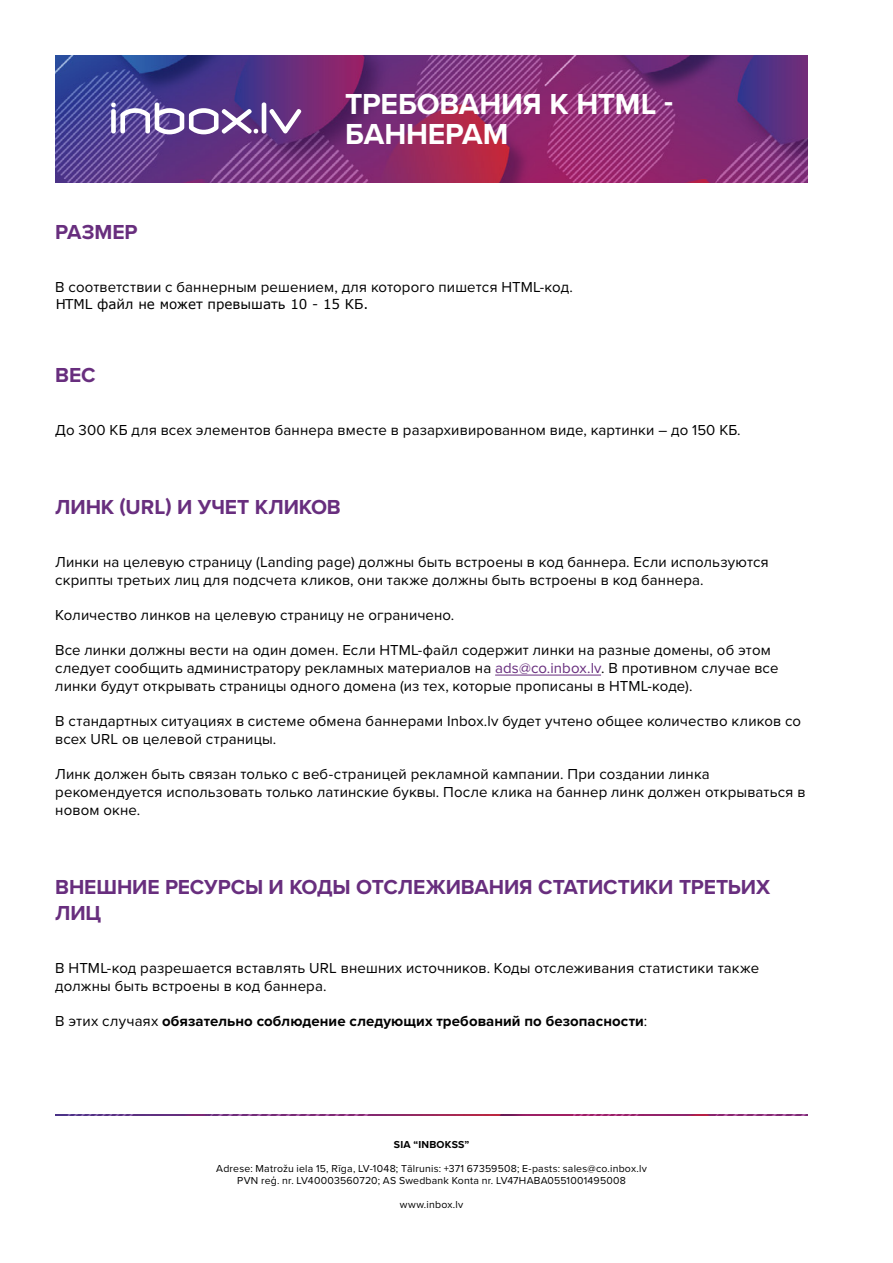
<style>
.page{position:relative;width:893px;height:1263px;background:#fff}
.page>*{position:absolute;margin:0;border:0;box-sizing:border-box;transform-origin:0 0}
.t1{font:700 30px/30px "Proxima Nova";letter-spacing:-.01em;color:#fff}
.t2{font:700 21px/25.2px "Proxima Nova";letter-spacing:-.005em;color:#682e7e}
.Regular_txt{font:15px/18px "Proxima Nova";letter-spacing:.01em;color:#000}
.Regular_txt-2{font:700 15px "Proxima Nova";letter-spacing:.005em;color:#000}
.t3{font:13.5px "Verdana";color:#000}
.t4{font:10.5px/12px "Proxima Nova";letter-spacing:.02em;color:#000;text-align:center}
.t5{font:700 10.5px "Proxima Nova";letter-spacing:.02em;color:#000}
.s1{color:#682e7e}
.s2{font-weight:400}
</style>
<div class="page">
<img style="left:55px;top:55px;width:753px;height:128px">
<svg style="left:111px;top:103px;width:147px;height:31px"></svg>
<hr style="left:262px;top:102px;width:4px;height:31px;background:#fff;border-radius:2px">
<svg style="left:269px;top:109px;width:32px;height:24px"></svg>
<img style="left:55px;top:1114px;width:753px;height:1px">
<hr style="left:495px;top:675px;width:106px;height:1px;background:#682e7e">
<p class="t2" style="left:55px;top:219px;width:84px">РАЗМЕР</p>
<h1 class="t1" style="left:345px;top:88px;width:329px">ТРЕБОВАНИЯ К HTML -<br>БАННЕРАМ</h1>
<p class="Regular_txt" style="left:55px;top:277px;width:519px">В соответствии с баннерным решением, для которого пишется HTML-код.</p>
<p class="t3" style="left:55px;top:296px;width:315px">HTML файл не может превышать 10 - 15 КБ.</p>
<p class="t2" style="left:55px;top:362px;width:42px">ВЕС</p>
<p class="Regular_txt" style="left:55px;top:420px;width:687px">До 300 КБ для всех элементов баннера вместе в разархивированном виде, картинки – до 150 КБ.</p>
<p class="t2" style="left:55px;top:494px;width:287px">ЛИНК (URL) И УЧЕТ КЛИКОВ</p>
<p class="Regular_txt" style="left:55px;top:552px;width:715px">Линки на целевую страницу (Landing page) должны быть встроены в код баннера. Если используются скрипты третьих лиц для подсчета кликов, они также должны быть встроены в код баннера.</p>
<p class="Regular_txt" style="left:55px;top:605px;width:401px">Количество линков на целевую страницу не ограничено.</p>
<p class="Regular_txt" style="left:55px;top:640px;width:725px">Все линки должны вести на один домен. Если HTML-файл содержит линки на разные домены, об этом следует сообщить администратору рекламных материалов на <span class="s1">ads@co.inbox.lv</span>. В противном случае все линки будут открывать страницы одного домена (из тех, которые прописаны в HTML-коде).</p>
<p class="Regular_txt" style="left:55px;top:711px;width:747px">В стандартных ситуациях в системе обмена баннерами Inbox.lv будет учтено общее количество кликов со всех URL ов целевой страницы.</p>
<p class="Regular_txt" style="left:55px;top:764px;width:752px">Линк должен быть связан только с веб-страницей рекламной кампании. При создании линка рекомендуется использовать только латинские буквы. После клика на баннер линк должен открываться в новом окне.</p>
<p class="t2" style="left:55px;top:874px;width:716px">ВНЕШНИЕ РЕСУРСЫ И КОДЫ ОТСЛЕЖИВАНИЯ СТАТИСТИКИ ТРЕТЬИХ<br>ЛИЦ</p>
<p class="Regular_txt" style="left:55px;top:958px;width:705px">В HTML-код разрешается вставлять URL внешних источников. Коды отслеживания статистики также должны быть встроены в код баннера.</p>
<p class="Regular_txt-2" style="left:55px;top:1009px;width:594px"><span class="s2">В этих случаях</span> обязательно соблюдение следующих требований по безопасности<span class="s2">:</span></p>
<p class="t5" style="left:394px;top:1136px;width:77px">SIA “INBOKSS”</p>
<p class="t4" style="left:216px;top:1162px;width:432px">Adrese: Matrožu iela 15, Rīga, LV-1048; Tālrunis: +371 67359508; E-pasts: sales@co.inbox.lv<br>PVN reģ. nr. LV40003560720; AS Swedbank Konta nr. LV47HABA0551001495008</p>
<p class="t4" style="left:400px;top:1198px;width:65px">www.inbox.lv</p>
</div>
